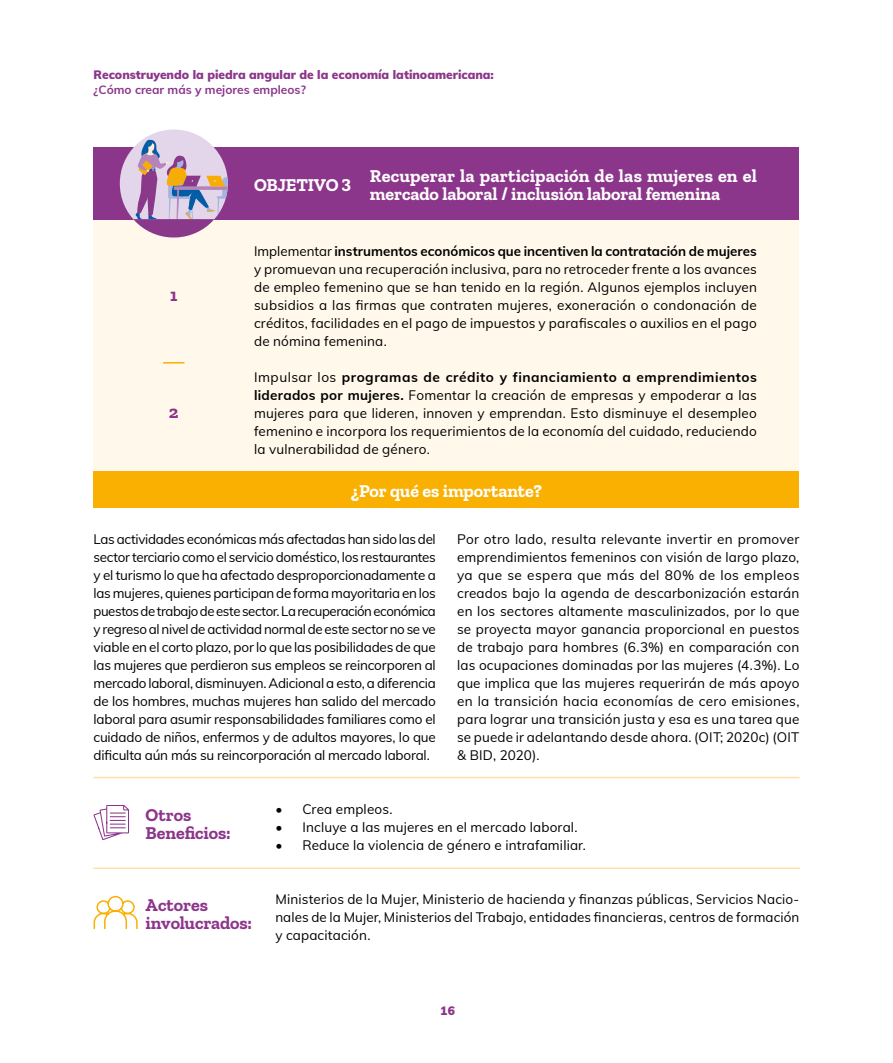
<style>
.page{position:relative;width:893px;height:1063px;background:#fff}
.page>*{position:absolute;margin:0;border:0;box-sizing:border-box;transform-origin:0 0}
.t1{font:700 18px/18px "Zilla Slab";color:#fff}
.t2{font:700 18px/18px "Zilla Slab";letter-spacing:-.005em;color:#8c368b}
.t3{font:700 18px "Zilla Slab";letter-spacing:-.02em;color:#fff}
.t4{font:13.5px/18px "Mulish";letter-spacing:.01em;color:#000;text-align:justify}
.t5{font:900 12px "Mulish";color:#8c368b}
.t6{font:700 12px "Mulish";color:#8c368b}
.s1{font-weight:700}
</style>
<div class="page">
<div style="left:94px;top:148px;width:705px;height:324px;background:#fff8eb"></div>
<div style="left:94px;top:148px;width:705px;height:72px;background:#8c368b"></div>
<hr style="left:163px;top:362px;width:21px;height:2px;background:#f9b000">
<hr style="left:94px;top:777px;width:706px;height:1px;background:#ffe0a9">
<hr style="left:93px;top:868px;width:707px;height:1px;background:#ffe0a9">
<div style="left:94px;top:472px;width:705px;height:36px;background:#f9b000"></div>
<svg style="left:93px;top:895px;width:45px;height:35px"></svg>
<svg style="left:93px;top:805px;width:36px;height:35px"></svg>
<div style="left:120px;top:130px;width:108px;height:108px;background:#e3d6eb;border-radius:50%"></div>
<svg style="left:120px;top:139px;width:108px;height:98px"></svg>
<p class="t5" style="left:94px;top:66px;width:402px">Reconstruyendo la piedra angular de la economía latinoamericana:</p>
<p class="t6" style="left:94px;top:80px;width:214px">¿Cómo crear más y mejores empleos?</p>
<h1 class="t2" style="left:170px;top:286px;width:9px">1</h1>
<h1 class="t2" style="left:169px;top:403px;width:11px">2</h1>
<h1 class="t3" style="left:254px;top:174px;width:99px">OBJETIVO 3</h1>
<h1 class="t1" style="left:370px;top:167px;width:388px">Recuperar la participación de las mujeres en el mercado laboral / inclusión laboral femenina</h1>
<p class="t4" style="left:254px;top:241px;width:504px">Implementar <span class="s1">instrumentos económicos que incentiven la contratación de mujeres </span>y promuevan una recuperación inclusiva, para no retroceder frente a los avances de empleo femenino que se han tenido en la región. Algunos ejemplos incluyen subsidios a las firmas que contraten mujeres, exoneración o condonación de créditos, facilidades en el pago de impuestos y parafiscales o auxilios en el pago de nómina femenina.</p>
<p class="t4" style="left:254px;top:367px;width:504px">Impulsar los <span class="s1">programas de crédito y financiamiento a emprendimientos liderados por mujeres.</span> Fomentar la creación de empresas y empoderar a las mujeres para que lideren, innoven y emprendan. Esto disminuye el desempleo femenino e incorpora los requerimientos de la economía del cuidado, reduciendo la vulnerabilidad de género.</p>
<h1 class="t1" style="left:351px;top:482px;width:192px">¿Por qué es importante?</h1>
<p class="t4" style="left:94px;top:529px;width:344px">Las actividades económicas más afectadas han sido las del sector terciario como el servicio doméstico, los restaurantes y el turismo lo que ha afectado desproporcionadamente a las mujeres, quienes participan de forma mayoritaria en los puestos de trabajo de este sector. La recuperación económica y regreso al nivel de actividad normal de este sector no se ve viable en el corto plazo, por lo que las posibilidades de que las mujeres que perdieron sus empleos se reincorporen al mercado laboral, disminuyen. Adicional a esto, a diferencia de los hombres, muchas mujeres han salido del mercado laboral para asumir responsabilidades familiares como el cuidado de niños, enfermos y de adultos mayores, lo que dificulta aún más su reincorporación al mercado laboral.</p>
<p class="t4" style="left:457px;top:529px;width:344px">Por otro lado, resulta relevante invertir en promover emprendimientos femeninos con visión de largo plazo, ya que se espera que más del 80% de los empleos creados bajo la agenda de descarbonización estarán en los sectores altamente masculinizados, por lo que se proyecta mayor ganancia proporcional en puestos de trabajo para hombres (6.3%) en comparación con las ocupaciones dominadas por las mujeres (4.3%). Lo que implica que las mujeres requerirán de más apoyo en la transición hacia economías de cero emisiones, para lograr una transición justa y esa es una tarea que se puede ir adelantando desde ahora. (OIT; 2020c) (OIT &amp; BID, 2020).</p>
<h1 class="t2" style="left:146px;top:806px;width:87px">Otros<br>Beneficios:</h1>
<h1 class="t2" style="left:146px;top:896px;width:108px">Actores involucrados:</h1>
<p class="t4" style="left:275px;top:799px;width:119px">• Crea empleos.</p>
<p class="t4" style="left:275px;top:817px;width:304px">• Incluye a las mujeres en el mercado laboral.</p>
<p class="t4" style="left:275px;top:835px;width:312px">• Reduce la violencia de género e intrafamiliar.</p>
<p class="t4" style="left:275px;top:889px;width:526px">Ministerios de la Mujer, Ministerio de hacienda y finanzas públicas, Servicios Nacio&shy;nales de la Mujer, Ministerios del Trabajo, entidades financieras, centros de formación y capacitación.</p>
<p class="t5" style="left:440px;top:1002px;width:17px">16</p>
</div>
